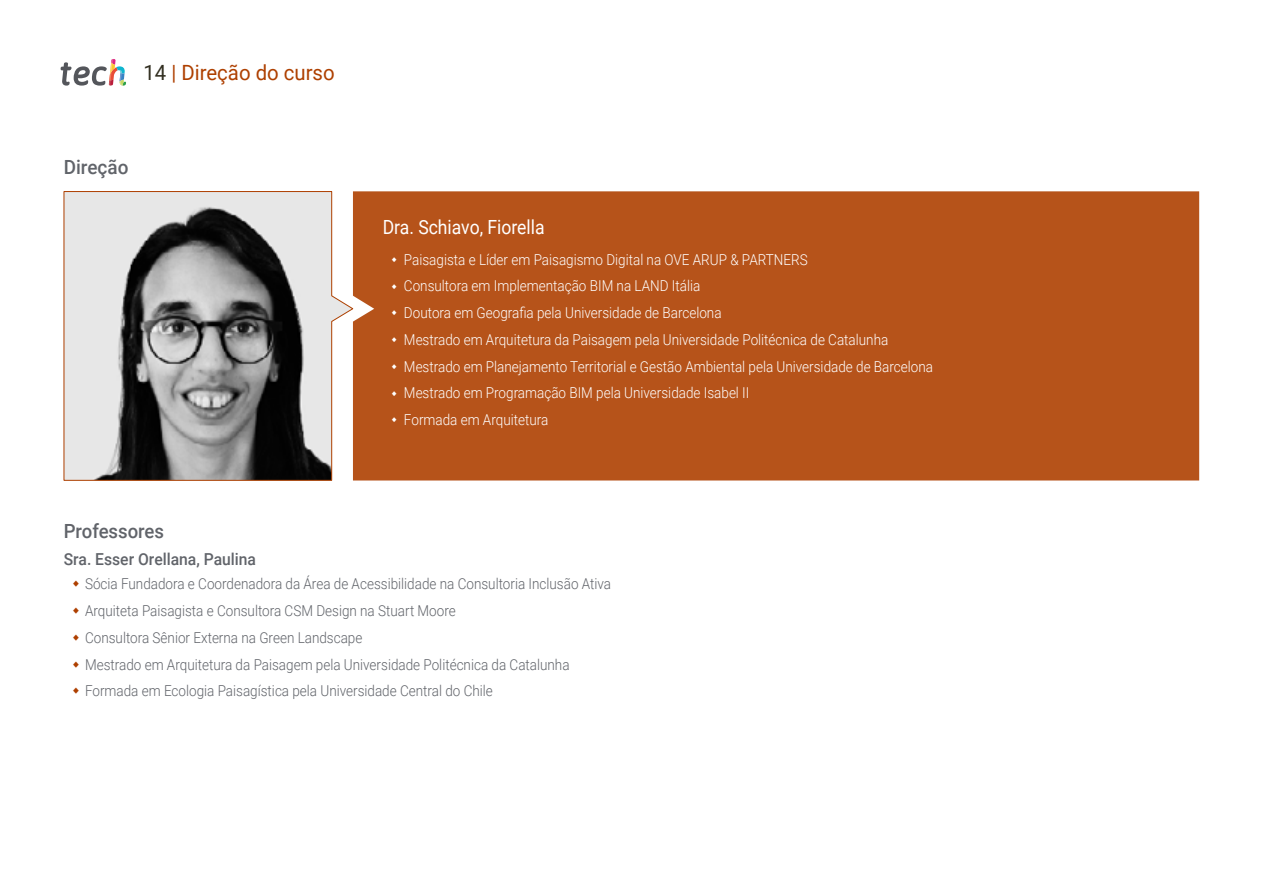
<style>
.page{position:relative;width:1263px;height:893px;background:#fff}
.page>*{position:absolute;margin:0;border:0;box-sizing:border-box;transform-origin:0 0}
.t1{font:21px "Roboto";color:#ae4000}
.t2{font:19.5px "Roboto";color:#fff;scale:.9 1}
.t3{font:500 19.5px "Roboto";color:#61646a;scale:.95 1}
.t4{font:500 19.5px "Roboto";color:#61646a}
.t5{font:500 16.5px "Roboto";color:#61646a;scale:.95 1}
.t6{font:300 15px/26.7px "Roboto";color:#fff;scale:.9 1}
.t7{font:300 15px/26.7px "Roboto";color:#61646a;scale:.9 1}
.s1{color:#312e20}
</style>
<div class="page">
<svg style="left:61px;top:59px;width:65px;height:27px"></svg>
<div style="left:353px;top:191px;width:846px;height:289px;background:#b6531a"></div>
<svg style="left:64px;top:191px;width:289px;height:290px"></svg>
<svg style="left:392px;top:257px;width:5px;height:5px"></svg>
<svg style="left:392px;top:284px;width:5px;height:5px"></svg>
<svg style="left:392px;top:310px;width:5px;height:5px"></svg>
<svg style="left:392px;top:337px;width:5px;height:5px"></svg>
<svg style="left:392px;top:364px;width:5px;height:5px"></svg>
<svg style="left:392px;top:391px;width:5px;height:5px"></svg>
<svg style="left:392px;top:417px;width:5px;height:5px"></svg>
<h1 class="t1" style="left:144px;top:57px;width:193px"><span class="s1">14</span> | Direção do curso</h1>
<h2 class="t4" style="left:64px;top:154px;width:66px">Direção</h2>
<h2 class="t3" style="left:64px;top:517px;width:107px">Professores</h2>
<h2 class="t2" style="left:383px;top:213px;width:181px">Dra. Schiavo, Fiorella</h2>
<p class="t6" style="left:404px;top:245px;width:589px">Paisagista e Líder em Paisagismo Digital na OVE ARUP &amp; PARTNERS<br>Consultora em Implementação BIM na LAND Itália<br>Doutora em Geografia pela Universidade de Barcelona<br>Mestrado em Arquitetura da Paisagem pela Universidade Politécnica de Catalunha Mestrado em Planejamento Territorial e Gestão Ambiental pela Universidade de Barcelona Mestrado em Programação BIM pela Universidade Isabel II<br>Formada em Arquitetura</p>
<p class="t5" style="left:64px;top:547px;width:204px">Sra. Esser Orellana, Paulina</p>
<p class="t7" style="left:85px;top:570px;width:586px">Sócia Fundadora e Coordenadora da Área de Acessibilidade na Consultoria Inclusão Ativa Arquiteta Paisagista e Consultora CSM Design na Stuart Moore<br>Consultora Sênior Externa na Green Landscape<br>Mestrado em Arquitetura da Paisagem pela Universidade Politécnica da Catalunha Formada em Ecologia Paisagística pela Universidade Central do Chile</p>
</div>
